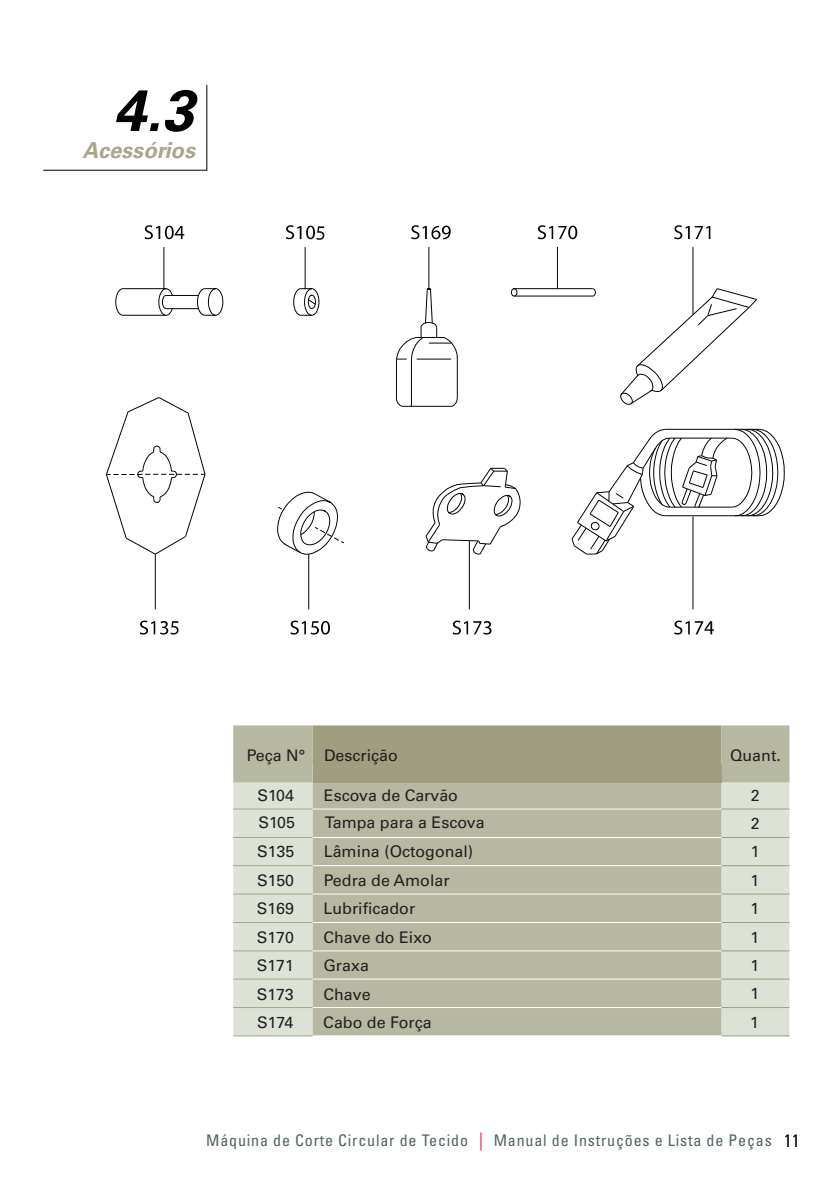
<style>
.page{position:relative;width:840px;height:1191px;background:#fff}
.page>*{position:absolute;margin:0;border:0;box-sizing:border-box;transform-origin:0 0}
.t1{font:italic 700 58px "Univers LT Std";color:#000}
.t2{font:italic 700 22px "Univers LT Std";color:#a9a68b}
.t3{font:16px/28.4px "Univers LT Std";color:#231f20}
.t4{font:condensed 16px "Univers LT Std";letter-spacing:.05em;color:#506360}
.s1{font-size:18px;color:#ed2951}
.s2{font-size:18px;color:#000}
</style>
<div class="page">
<hr style="left:43px;top:170px;width:164px;height:1px;background:#000">
<hr style="left:206px;top:85px;width:1px;height:86px;background:#000">
<svg style="left:115px;top:288px;width:9px;height:28px"></svg>
<hr style="left:123px;top:288px;width:43px;height:1px;background:#040503">
<svg style="left:196px;top:288px;width:28px;height:28px"></svg>
<hr style="left:123px;top:315px;width:43px;height:1px;background:#040503">
<svg style="left:158px;top:288px;width:15px;height:28px"></svg>
<hr style="left:166px;top:295px;width:32px;height:1px;background:#040503">
<hr style="left:166px;top:308px;width:32px;height:1px;background:#040503">
<svg style="left:395px;top:397px;width:8px;height:10px"></svg>
<hr style="left:396px;top:359px;width:1px;height:39px;background:#040503">
<hr style="left:401px;top:406px;width:51px;height:1px;background:#040503">
<svg style="left:450px;top:397px;width:8px;height:10px"></svg>
<hr style="left:456px;top:359px;width:1px;height:39px;background:#040503">
<hr style="left:410px;top:359px;width:2px;height:47px;background:#040503">
<svg style="left:395px;top:288px;width:63px;height:72px"></svg>
<svg style="left:510px;top:288px;width:7px;height:9px"></svg>
<svg style="left:591px;top:288px;width:5px;height:9px"></svg>
<hr style="left:514px;top:295px;width:78px;height:1px;background:#040503">
<hr style="left:514px;top:288px;width:78px;height:1px;background:#040503">
<svg style="left:620px;top:287px;width:137px;height:118px"></svg>
<hr style="left:163px;top:247px;width:1px;height:42px;background:#040503">
<hr style="left:428px;top:247px;width:1px;height:42px;background:#040503">
<hr style="left:556px;top:247px;width:1px;height:42px;background:#040503">
<hr style="left:692px;top:247px;width:1px;height:68px;background:#040503">
<svg style="left:144px;top:225px;width:40px;height:14px"></svg>
<svg style="left:411px;top:225px;width:39px;height:14px"></svg>
<svg style="left:537px;top:225px;width:40px;height:14px"></svg>
<svg style="left:674px;top:225px;width:36px;height:14px"></svg>
<svg style="left:106px;top:397px;width:100px;height:158px"></svg>
<svg style="left:277px;top:491px;width:67px;height:64px"></svg>
<svg style="left:571px;top:428px;width:213px;height:127px"></svg>
<svg style="left:425px;top:467px;width:96px;height:88px"></svg>
<hr style="left:155px;top:554px;width:1px;height:55px;background:#040503">
<hr style="left:308px;top:554px;width:1px;height:55px;background:#040503">
<hr style="left:468px;top:541px;width:1px;height:68px;background:#040503">
<hr style="left:692px;top:516px;width:1px;height:93px;background:#040503">
<svg style="left:140px;top:620px;width:38px;height:14px"></svg>
<svg style="left:290px;top:620px;width:40px;height:14px"></svg>
<svg style="left:452px;top:620px;width:39px;height:14px"></svg>
<svg style="left:674px;top:620px;width:39px;height:14px"></svg>
<svg style="left:293px;top:287px;width:27px;height:29px"></svg>
<svg style="left:286px;top:225px;width:38px;height:15px"></svg>
<hr style="left:304px;top:247px;width:1px;height:42px;background:#040503">
<div style="left:233px;top:782px;width:556px;height:253px;background:#dde2d6"></div>
<div style="left:312px;top:782px;width:409px;height:253px;background:#b7b8a1"></div>
<hr style="left:721px;top:808px;width:68px;height:1px;background:#a09e81">
<hr style="left:721px;top:837px;width:68px;height:1px;background:#a09e81">
<hr style="left:721px;top:865px;width:68px;height:1px;background:#a09e81">
<hr style="left:721px;top:893px;width:68px;height:1px;background:#a09e81">
<hr style="left:721px;top:922px;width:68px;height:1px;background:#a09e81">
<hr style="left:721px;top:950px;width:68px;height:1px;background:#a09e81">
<hr style="left:721px;top:978px;width:68px;height:1px;background:#a09e81">
<hr style="left:721px;top:1007px;width:68px;height:1px;background:#a09e81">
<hr style="left:721px;top:1035px;width:68px;height:1px;background:#a09e81">
<hr style="left:233px;top:808px;width:79px;height:1px;background:#a9a68b">
<hr style="left:233px;top:837px;width:79px;height:1px;background:#a9a68b">
<hr style="left:233px;top:865px;width:79px;height:1px;background:#a9a68b">
<hr style="left:233px;top:893px;width:79px;height:1px;background:#a9a68b">
<hr style="left:233px;top:922px;width:79px;height:1px;background:#a9a68b">
<hr style="left:233px;top:950px;width:79px;height:1px;background:#a9a68b">
<hr style="left:233px;top:978px;width:79px;height:1px;background:#a9a68b">
<hr style="left:233px;top:1007px;width:79px;height:1px;background:#a9a68b">
<hr style="left:233px;top:1035px;width:79px;height:1px;background:#a9a68b">
<hr style="left:312px;top:808px;width:409px;height:1px;background:#fff">
<hr style="left:312px;top:837px;width:409px;height:1px;background:#fff">
<hr style="left:312px;top:865px;width:409px;height:1px;background:#fff">
<hr style="left:312px;top:893px;width:409px;height:1px;background:#fff">
<hr style="left:312px;top:922px;width:409px;height:1px;background:#fff">
<hr style="left:312px;top:950px;width:409px;height:1px;background:#fff">
<hr style="left:312px;top:978px;width:409px;height:1px;background:#fff">
<hr style="left:312px;top:1007px;width:409px;height:1px;background:#fff">
<svg style="left:233px;top:725px;width:556px;height:57px;background:#a8a78d"></svg>
<div style="left:312px;top:764px;width:409px;height:18px;background:#a09e81"></div>
<h1 class="t1" style="left:113px;top:76px;width:82px">4.3</h1>
<h2 class="t2" style="left:82px;top:137px;width:114px">Acessórios</h2>
<p class="t3" style="left:246px;top:741px;width:153px">Peça N° Descrição</p>
<p class="t3" style="left:729px;top:741px;width:52px">Quant.</p>
<p class="t3" style="left:257px;top:781px;width:38px">S104</p>
<p class="t3" style="left:324px;top:781px;width:136px">Escova de Carvão</p>
<p class="t3" style="left:750px;top:781px;width:10px">2</p>
<p class="t3" style="left:258px;top:808px;width:38px">S105</p>
<p class="t3" style="left:324px;top:808px;width:161px">Tampa para a Escova</p>
<p class="t3" style="left:257px;top:837px;width:39px">S135</p>
<p class="t3" style="left:323px;top:837px;width:151px">Lâmina (Octogonal)</p>
<p class="t3" style="left:750px;top:809px;width:10px">2<br>1</p>
<p class="t3" style="left:257px;top:866px;width:39px">S150</p>
<p class="t3" style="left:323px;top:866px;width:127px">Pedra de Amolar</p>
<p class="t3" style="left:750px;top:866px;width:10px">1</p>
<p class="t3" style="left:257px;top:894px;width:39px">S169</p>
<p class="t3" style="left:323px;top:894px;width:93px">Lubrificador</p>
<p class="t3" style="left:750px;top:894px;width:10px">1</p>
<p class="t3" style="left:256px;top:922px;width:39px">S170</p>
<p class="t3" style="left:323px;top:922px;width:110px">Chave do Eixo</p>
<p class="t3" style="left:750px;top:922px;width:10px">1</p>
<p class="t3" style="left:257px;top:951px;width:39px">S171</p>
<p class="t3" style="left:323px;top:951px;width:47px">Graxa</p>
<p class="t3" style="left:750px;top:951px;width:10px">1</p>
<p class="t3" style="left:256px;top:979px;width:39px">S173</p>
<p class="t3" style="left:323px;top:979px;width:49px">Chave</p>
<p class="t3" style="left:750px;top:979px;width:10px">1</p>
<p class="t3" style="left:257px;top:1008px;width:38px">S174</p>
<p class="t3" style="left:323px;top:1008px;width:110px">Cabo de Força</p>
<p class="t3" style="left:749px;top:1007px;width:10px">1</p>
<p class="t4" style="left:206px;top:1130px;width:594px">Máquina de Corte Circular de Tecido <span class="s1">|</span> Manual de Instruções e Lista de Peças <span class="s2">11</span></p>
</div>
